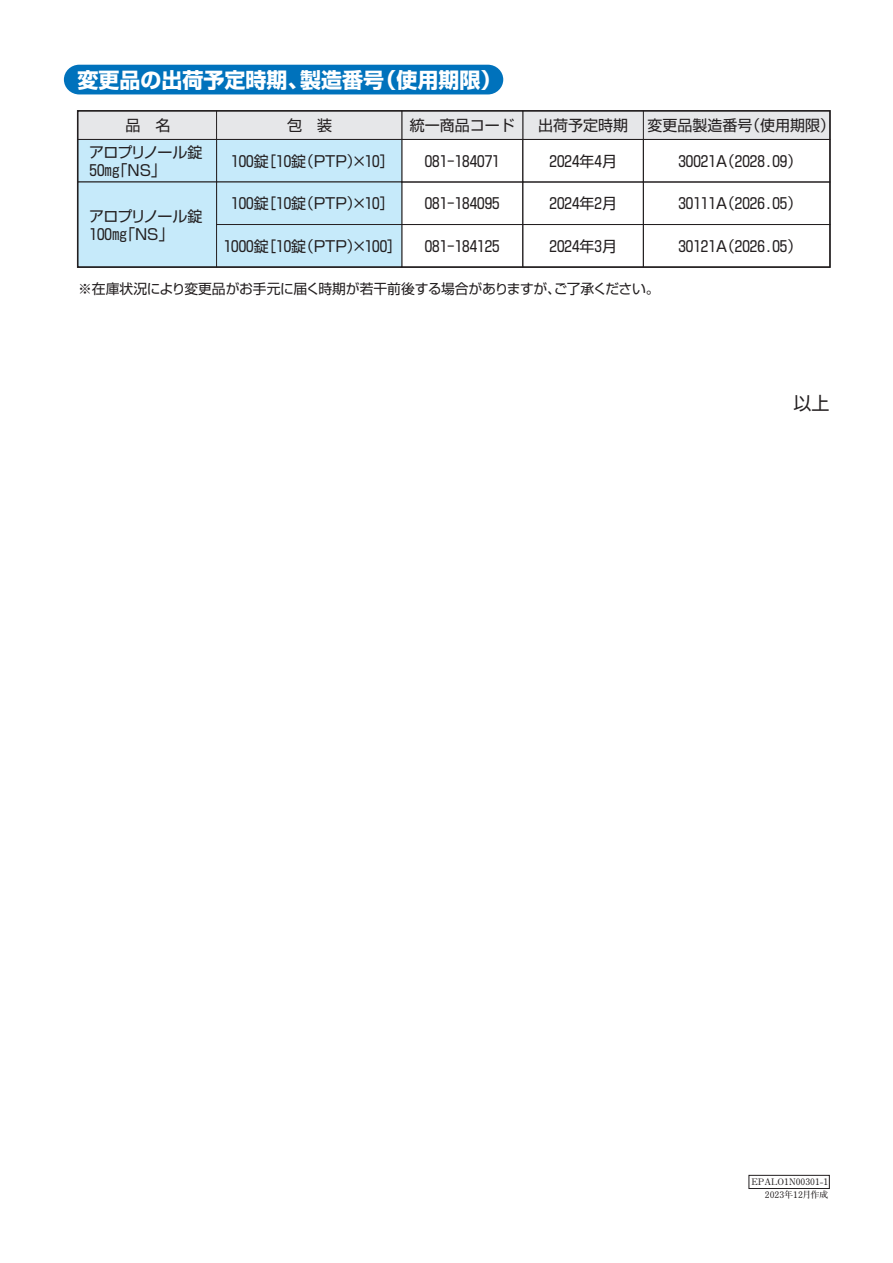
<style>
.page{position:relative;width:893px;height:1263px;background:#fff}
.page>*{position:absolute;margin:0;border:0;box-sizing:border-box;transform-origin:0 0}
.t1{font:700 21px "Shin Go Pro";color:#fff}
.t2{font:18px "Shin Go Pro";color:#231f20}
.t3{font:15px "Shin Go Pro";color:#231f20}
.t4{font:15px/27.2px "Shin Go Pro";letter-spacing:-.065em;color:#231f20;text-align:center}
.t5{font:13.8px "Shin Go Pro";letter-spacing:-.02em;color:#231f20}
.t6{font:13.8px "Shin Go Pro";letter-spacing:-.05em;color:#231f20}
.t7{font:700 9px/12.8px "Futo Min A101 Pro";color:#231f20;text-align:right}
</style>
<div class="page">
<div style="left:749px;top:1175px;width:81px;height:14px;border:1px solid #231f20"></div>
<div style="left:64px;top:65px;width:439px;height:29px;background:#0072bc"></div>
<div style="left:78px;top:111px;width:139px;height:28px;background:#e6e7e9"></div>
<div style="left:643px;top:111px;width:187px;height:28px;background:#e6e7e9"></div>
<div style="left:523px;top:111px;width:120px;height:28px;background:#e6e7e9"></div>
<div style="left:402px;top:111px;width:121px;height:28px;background:#e6e7e9"></div>
<div style="left:217px;top:111px;width:185px;height:28px;background:#e6e7e9"></div>
<div style="left:402px;top:139px;width:121px;height:43px;border:1px solid #231f20"></div>
<div style="left:217px;top:139px;width:185px;height:43px;background:#c6eafa"></div>
<div style="left:216px;top:139px;width:186px;height:43px;border:1px solid #231f20"></div>
<div style="left:522px;top:139px;width:122px;height:43px;border:1px solid #231f20"></div>
<div style="left:643px;top:139px;width:187px;height:43px;border:1px solid #231f20"></div>
<div style="left:78px;top:139px;width:139px;height:43px;background:#c6eafa"></div>
<div style="left:77px;top:139px;width:140px;height:43px;border:1px solid #231f20"></div>
<div style="left:402px;top:182px;width:121px;height:43px;border:1px solid #231f20"></div>
<div style="left:217px;top:182px;width:185px;height:42px;background:#c6eafa"></div>
<div style="left:522px;top:182px;width:122px;height:43px;border:1px solid #231f20"></div>
<div style="left:643px;top:182px;width:187px;height:43px;border:1px solid #231f20"></div>
<div style="left:78px;top:182px;width:139px;height:85px;background:#c6eafa"></div>
<div style="left:402px;top:224px;width:121px;height:43px;border:1px solid #231f20"></div>
<div style="left:217px;top:224px;width:185px;height:43px;background:#c6eafa"></div>
<div style="left:216px;top:224px;width:186px;height:43px;border:1px solid #231f20"></div>
<div style="left:522px;top:224px;width:122px;height:43px;border:1px solid #231f20"></div>
<div style="left:643px;top:224px;width:187px;height:43px;border:1px solid #231f20"></div>
<div style="left:77px;top:110px;width:754px;height:158px;border:2px solid #231f20"></div>
<h1 class="t1" style="left:300px;top:63px;width:86px">製造番号</h1>
<h1 class="t1" style="left:375px;top:63px;width:128px">（使用期限(</h1>
<h1 class="t1" style="left:78px;top:63px;width:232px">変更品の出荷予定時期、</h1>
<p class="t4" style="left:89px;top:109px;width:115px">品　名<br>アロプリノール錠</p>
<p class="t3" style="left:89px;top:158px;width:78px">50 「m g NS「</p>
<p class="t4" style="left:89px;top:200px;width:115px">アロプリノール錠</p>
<p class="t3" style="left:89px;top:222px;width:86px">100 「m g NS」</p>
<p class="t3" style="left:287px;top:113px;width:46px">包　装</p>
<p class="t3" style="left:410px;top:113px;width:106px">統一商品コード</p>
<p class="t3" style="left:231px;top:149px;width:137px">100 ［錠 10 （錠 PTP）×</p>
<p class="t3" style="left:365px;top:149px;width:32px">10］</p>
<p class="t3" style="left:425px;top:149px;width:76px">081-184071</p>
<p class="t3" style="left:231px;top:191px;width:137px">100 ［錠 10 （錠 PTP）×</p>
<p class="t3" style="left:365px;top:191px;width:32px">10］</p>
<p class="t3" style="left:425px;top:191px;width:76px">081-184095</p>
<p class="t3" style="left:224px;top:234px;width:145px">1000 ［錠 10 （錠 PTP）×</p>
<p class="t3" style="left:365px;top:234px;width:39px">100］</p>
<p class="t3" style="left:425px;top:234px;width:76px">081-184125</p>
<p class="t3" style="left:538px;top:113px;width:91px">出荷予定時期</p>
<p class="t3" style="left:648px;top:113px;width:106px">変更品製造番号</p>
<p class="t3" style="left:745px;top:113px;width:91px">（使用期限(</p>
<p class="t3" style="left:549px;top:149px;width:69px">2024年月4</p>
<p class="t3" style="left:678px;top:149px;width:125px">30021 )Ａ 2028.09(</p>
<p class="t3" style="left:549px;top:191px;width:69px">2024年月2</p>
<p class="t3" style="left:678px;top:191px;width:125px">30111 )Ａ 2026.05(</p>
<p class="t3" style="left:549px;top:234px;width:69px">2024年月3</p>
<p class="t3" style="left:678px;top:234px;width:125px">30121 )Ａ 2026.05(</p>
<p class="t5" style="left:78px;top:278px;width:484px">※在庫状況により変更品がお手元に届く時期が若干前後する場合がありますが、</p>
<p class="t6" style="left:554px;top:278px;width:107px">ご了承ください。</p>
<p class="t2" style="left:793px;top:388px;width:37px">以上</p>
<p class="t7" style="left:751px;top:1174px;width:78px">EPALO N1 00301-1<br>2023年12月作成</p>
</div>
